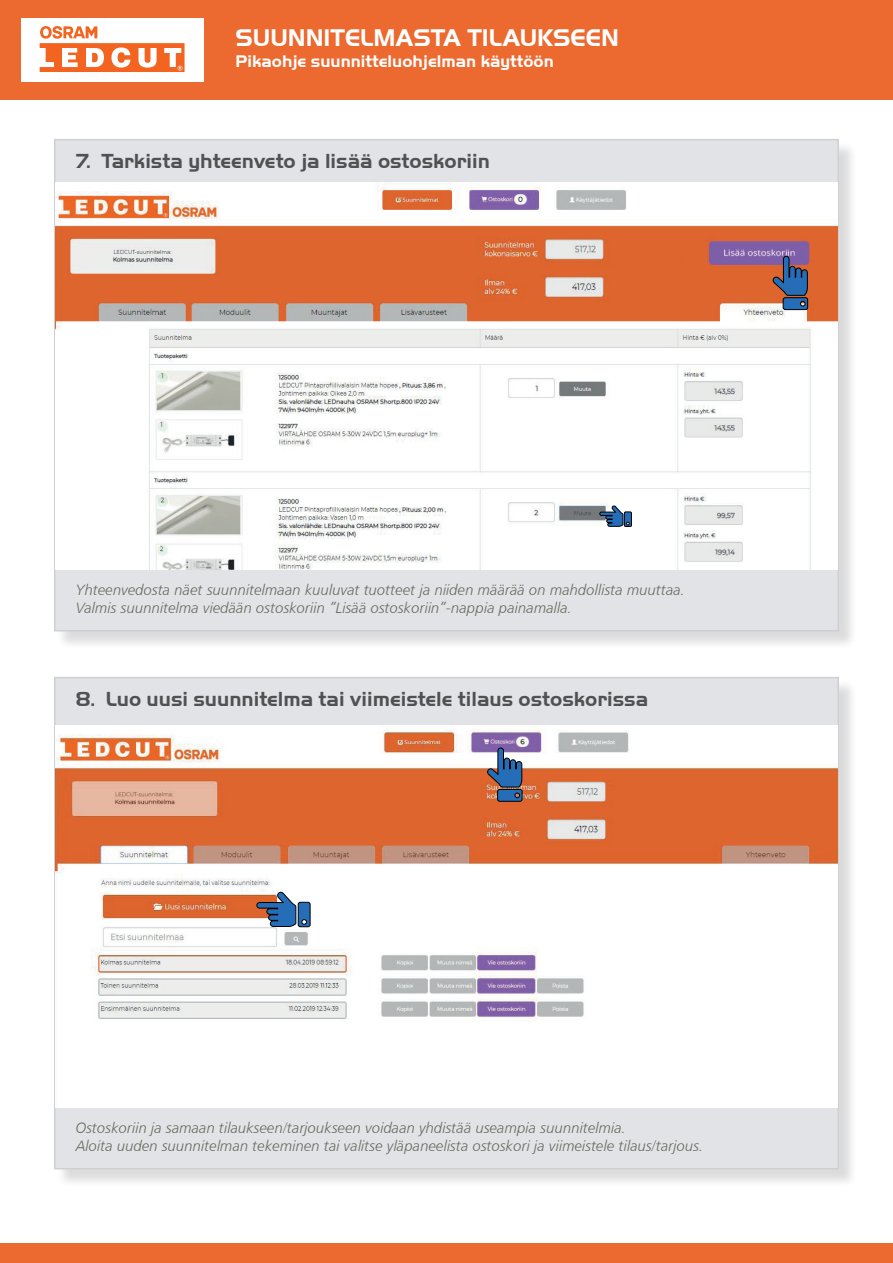
<style>
.page{position:relative;width:893px;height:1263px;background:#fff}
.page>*{position:absolute;margin:0;border:0;box-sizing:border-box;transform-origin:0 0}
.t1{font:700 24.9px "Handel Got D";color:#fff}
.t2{font:700 21px "Handel Got D";color:#4f5252}
.t3{font:700 17.4px "Handel Got D";color:#fff}
.t4{font:15px/18px "Humanist 777 BT Light Italic B";color:#656a5e}
</style>
<div class="page">
<div style="left:0;top:0;width:893px;height:100px;background:#ec6a2f"></div>
<div style="left:0;top:1244px;width:893px;height:19px;background:#ec6a2f"></div>
<div style="left:21px;top:18px;width:183px;height:64px;background:#fff"></div>
<svg style="left:40px;top:26px;width:145px;height:46px"></svg>
<div style="left:56px;top:141px;width:802px;height:509px;background:#231f20;opacity:.4"></div>
<div style="left:54px;top:139px;width:785px;height:492px;background:#e2e3e6"></div>
<div style="left:56px;top:679px;width:802px;height:509px;background:#231f20;opacity:.4"></div>
<div style="left:54px;top:677px;width:785px;height:492px;background:#e2e3e6"></div>
<img style="left:56px;top:183px;width:781px;height:387px">
<img style="left:56px;top:725px;width:781px;height:383px">
<svg style="left:772px;top:256px;width:36px;height:54px;background:#5f607e"></svg>
<svg style="left:486px;top:747px;width:37px;height:55px;background:#6c7794"></svg>
<svg style="left:256px;top:891px;width:55px;height:36px;background:#7687a0"></svg>
<svg style="left:599px;top:505px;width:33px;height:22px"></svg>
<h1 class="t1" style="left:236px;top:24px;width:385px">SUUNNITELMASTA TILAUKSEEN</h1>
<p class="t3" style="left:236px;top:52px;width:320px">Pikaohje suunnitteluohjelman käyttöön</p>
<h2 class="t2" style="left:76px;top:149px;width:416px">7. Tarkista yhteenveto ja lisää ostoskoriin</h2>
<p class="t4" style="left:76px;top:581px;width:611px">Yhteenvedosta näet suunnitelmaan kuuluvat tuotteet ja niiden määrää on mahdollista muuttaa.<br>Valmis suunnitelma viedään ostoskoriin ”Lisää ostoskoriin”-nappia painamalla.</p>
<h2 class="t2" style="left:76px;top:687px;width:574px">8. Luo uusi suunnitelma tai viimeistele tilaus ostoskorissa</h2>
<p class="t4" style="left:76px;top:1118px;width:629px">Ostoskoriin ja samaan tilaukseen/tarjoukseen voidaan yhdistää useampia suunnitelmia.<br>Aloita uuden suunnitelman tekeminen tai valitse yläpaneelista ostoskori ja viimeistele tilaus/tarjous.</p>
</div>
